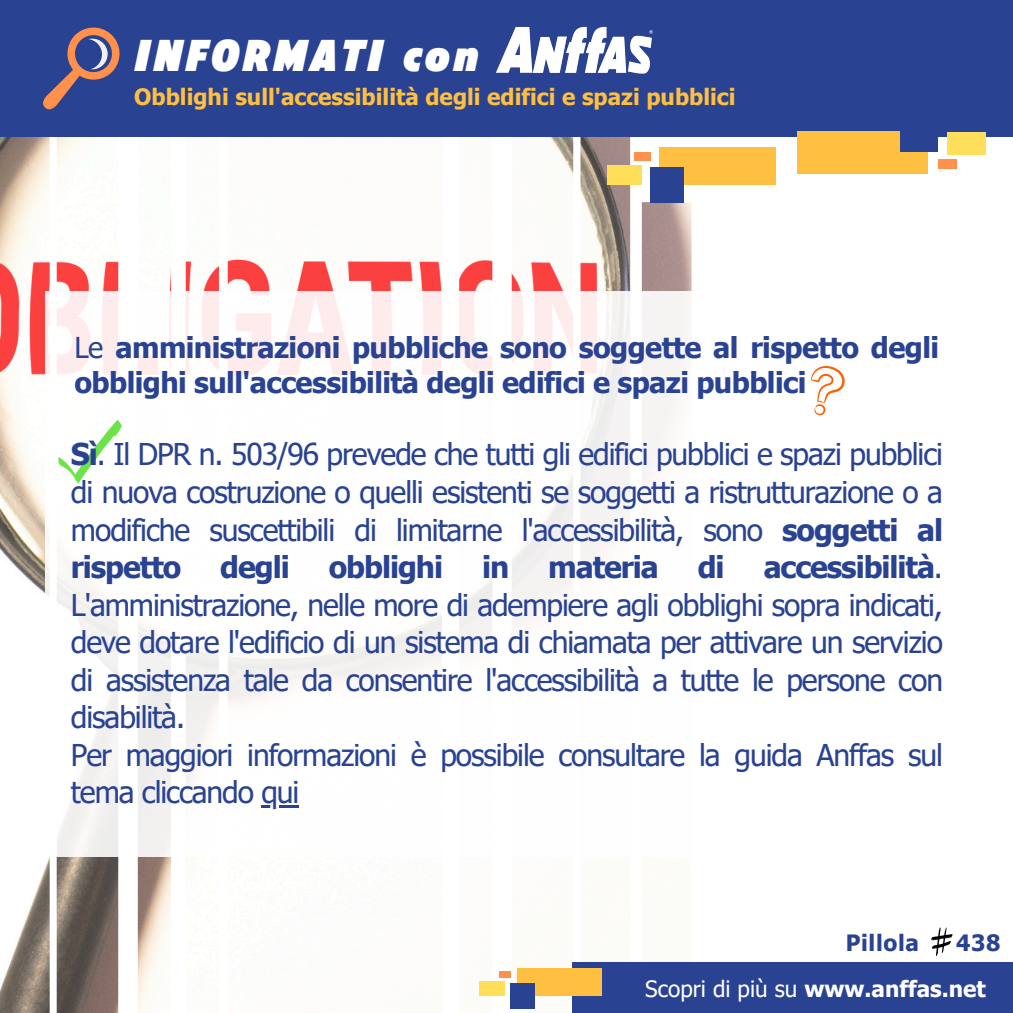
<style>
.page{position:relative;width:1013px;height:1013px;background:#fff}
.page>*{position:absolute;margin:0;border:0;box-sizing:border-box;transform-origin:0 0}
.t1{font:italic 900 44.5px "American Auto";letter-spacing:.07em;color:#fff}
.t2{font:30px/37.5px "Tahoma";letter-spacing:-.035em;color:#294292;text-align:justify}
.t3{font:700 30px "Tahoma";letter-spacing:-.035em;color:#294292}
.t4{font:700 28.75px/35.6px "Tahoma";letter-spacing:-.02em;color:#294292}
.t5{font:700 22.5px "Tahoma";color:#ffbf40}
.t6{font:700 22.5px "Tahoma";color:#fff}
.t7{font:700 22.5px "Tahoma";letter-spacing:.03em;color:#294292}
.s1{font-weight:400}
.s2{font-weight:700}
</style>
<div class="page">
<img style="left:0;top:136px;width:691px;height:876px">
<div style="left:0;top:0;width:1012px;height:136px;background:#294292"></div>
<div style="left:572px;top:962px;width:440px;height:50px;background:#294292"></div>
<div style="left:517px;top:968px;width:85px;height:27px;background:#ffbf40"></div>
<div style="left:510px;top:982px;width:25px;height:26px;background:#294292"></div>
<div style="left:498px;top:971px;width:12px;height:6px;background:#ff914d"></div>
<div style="left:479px;top:981px;width:25px;height:14px;background:#ffde59"></div>
<svg style="left:931px;top:927px;width:21px;height:29px"></svg>
<svg style="left:43px;top:27px;width:77px;height:83px"></svg>
<img style="left:496px;top:26px;width:157px;height:48px">
<div style="left:797px;top:132px;width:131px;height:42px;background:#ffbf40"></div>
<div style="left:900px;top:112px;width:38px;height:40px;background:#294292"></div>
<div style="left:938px;top:159px;width:18px;height:10px;background:#ff914d"></div>
<div style="left:947px;top:132px;width:39px;height:22px;background:#ffde59"></div>
<div style="left:659px;top:147px;width:116px;height:38px;background:#ffbf40"></div>
<div style="left:650px;top:167px;width:34px;height:35px;background:#294292"></div>
<div style="left:634px;top:152px;width:16px;height:8px;background:#ff914d"></div>
<div style="left:607px;top:165px;width:35px;height:20px;background:#ffde59"></div>
<div style="left:45px;top:291px;width:923px;height:566px;background:#fff"></div>
<svg style="left:811px;top:366px;width:34px;height:50px"></svg>
<svg style="left:58px;top:420px;width:64px;height:63px"></svg>
<hr style="left:261px;top:805px;width:37px;height:2px;background:#294292">
<h3 class="t1" style="left:134px;top:36px;width:346px">INFORMATI con</h3>
<p class="t5" style="left:134px;top:82px;width:603px">Obblighi sull'accessibilità degli edifici e spazi pubblici</p>
<p class="t4" style="left:74px;top:328px;width:866px"><span class="s1">Le</span> amministrazioni pubbliche sono soggette al rispetto degli obblighi sull'accessibilità degli edifici e spazi pubblici</p>
<p class="t2" style="left:71px;top:435px;width:873px"><span class="s2">Sì</span>. Il DPR n. 503/96 prevede che tutti gli edifici pubblici e spazi pubblici di nuova costruzione o quelli esistenti se soggetti a ristrutturazione o a modifiche suscettibili di limitarne l'accessibilità, sono <span class="s2">soggetti al rispetto</span></p>
<p class="t2" style="left:71px;top:547px;width:873px;text-indent:692px"><span class="s2">accessibilità</span>.<br>L'amministrazione, nelle more di adempiere agli obblighi sopra indicati, deve dotare l'edificio di un sistema di chiamata per attivare un servizio di assistenza tale da consentire l'accessibilità a tutte le persone con disabilità.</p>
<p class="t2" style="left:71px;top:735px;width:873px">Per maggiori informazioni è possibile consultare la guida Anffas sul tema cliccando qui</p>
<p class="t3" style="left:220px;top:548px;width:71px">degli</p>
<p class="t3" style="left:329px;top:548px;width:116px">obblighi</p>
<p class="t3" style="left:482px;top:548px;width:29px">in</p>
<p class="t3" style="left:548px;top:548px;width:112px">materia</p>
<p class="t3" style="left:697px;top:548px;width:28px">di</p>
<p class="t7" style="left:845px;top:928px;width:75px">Pillola</p>
<p class="t7" style="left:956px;top:928px;width:46px">438</p>
<p class="t6" style="left:645px;top:974px;width:342px"><span class="s1">Scopri di più su</span> www.anffas.net</p>
</div>
